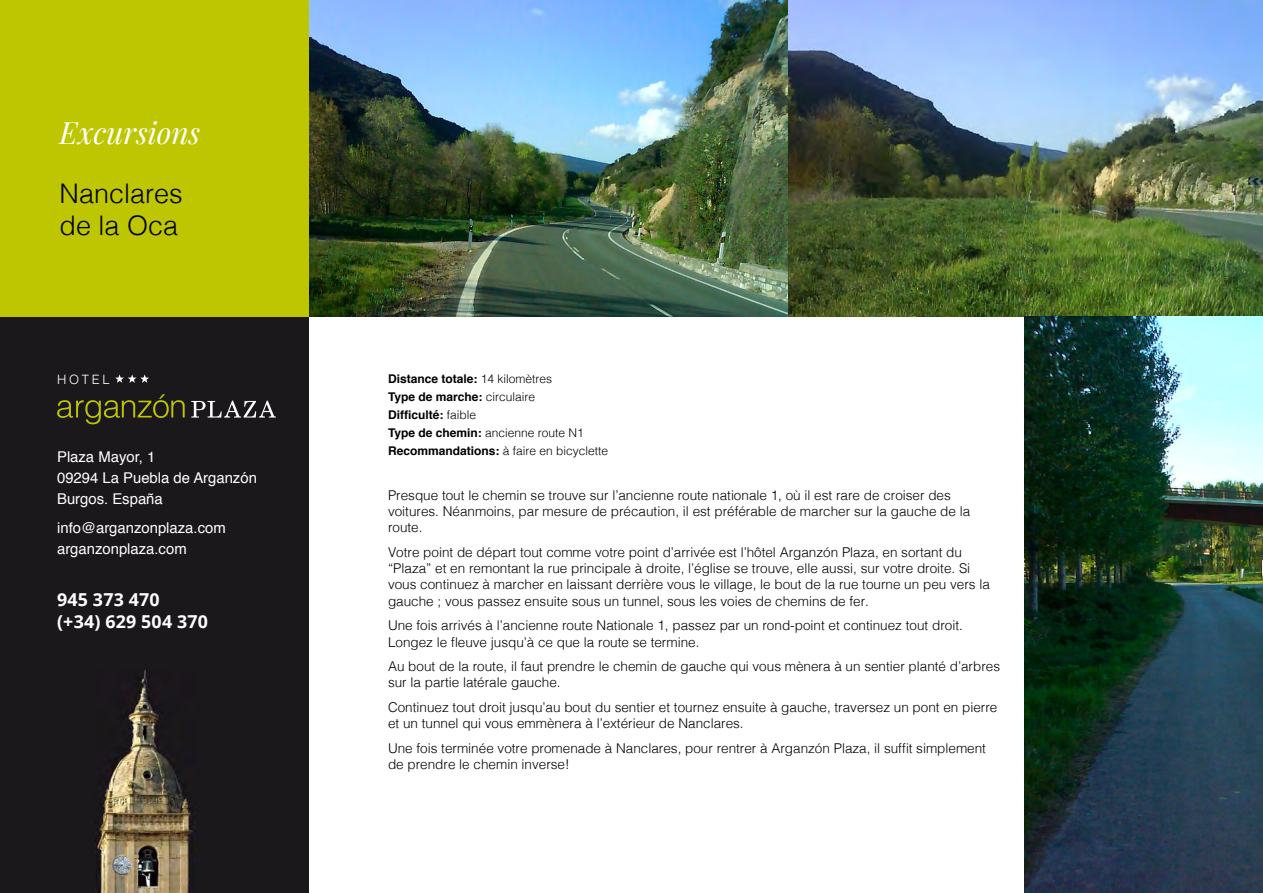
<style>
.page{position:relative;width:1263px;height:893px;background:#fff}
.page>*{position:absolute;margin:0;border:0;box-sizing:border-box;transform-origin:0 0}
.Estilo_de_párrafo_27{font:italic 30px "Playfair Display";color:#fff}
.t1{font:300 27px "Helvetica";color:#000}
.t2{font:700 17.85px "Open Sans";letter-spacing:.01em;color:#fff}
.t3{font:14.85px "Helvetica";color:#fff}
.Estilo_de_párrafo_4{font:300 13.5px/16.2px "Helvetica";color:#000}
.t4{font:300 12.9px "Helvetica";letter-spacing:.21em;color:#fff}
.Estilo_de_párrafo_1{font:700 12px "Helvetica";color:#000}
.Estilo_de_párrafo_1-2{font:300 12px "Helvetica";color:#000}
.s1{font-weight:300}
.s2{font-weight:700}
</style>
<div class="page">
<img style="left:788px;top:0;width:474px;height:316px">
<img style="left:308px;top:0;width:480px;height:316px">
<div style="left:0;top:0;width:308px;height:893px;background:#1b181c"></div>
<div style="left:0;top:0;width:308px;height:316px;background:#bdc600"></div>
<img style="left:96px;top:671px;width:99px;height:222px">
<svg style="left:57px;top:394px;width:128px;height:30px"></svg>
<svg style="left:191px;top:401px;width:85px;height:17px"></svg>
<svg style="left:115px;top:374px;width:34px;height:9px"></svg>
<img style="left:1025px;top:316px;width:238px;height:577px">
<hr style="left:1262px;top:0;width:1px;height:316px;background:#bdc600">
<p class="Estilo_de_párrafo_27" style="left:60px;top:112px;width:142px">Excursions</p>
<p class="t1" style="left:60px;top:170px;width:125px">Nanclares</p>
<p class="t1" style="left:60px;top:202px;width:120px">de la Oca</p>
<p class="t4" style="left:57px;top:368px;width:54px">HOTEL</p>
<p class="t3" style="left:57px;top:445px;width:100px">Plaza Mayor, 1</p>
<p class="t3" style="left:57px;top:466px;width:201px">09294 La Puebla de Arganzón</p>
<p class="t3" style="left:57px;top:487px;width:107px">Burgos. España</p>
<p class="t3" style="left:57px;top:516px;width:170px">info@arganzonplaza.com</p>
<p class="t3" style="left:57px;top:537px;width:131px">arganzonplaza.com</p>
<p class="t2" style="left:57px;top:587px;width:104px">945 373 470</p>
<p class="t2" style="left:57px;top:609px;width:152px">(+34) 629 504 370</p>
<p class="Estilo_de_párrafo_1" style="left:388px;top:369px;width:166px">Distance totale: <span class="s1">14 kilomètres</span></p>
<p class="Estilo_de_párrafo_1" style="left:388px;top:387px;width:149px">Type de marche: <span class="s1">circulaire</span></p>
<p class="Estilo_de_párrafo_1" style="left:388px;top:405px;width:90px">Difficulté: <span class="s1">faible</span></p>
<p class="Estilo_de_párrafo_1-2" style="left:388px;top:423px;width:197px"><span class="s2">Type de chemin:</span> ancienne route N1</p>
<p class="Estilo_de_párrafo_1-2" style="left:388px;top:441px;width:222px"><span class="s2">Recommandations:</span> à faire en bicyclette</p>
<p class="Estilo_de_párrafo_4" style="left:388px;top:486px;width:584px">Presque tout le chemin se trouve sur l’ancienne route nationale 1, où il est rare de croiser des voitures. Néanmoins, par mesure de précaution, il est préférable de marcher sur la gauche de la route.</p>
<p class="Estilo_de_párrafo_4" style="left:388px;top:543px;width:603px">Votre point de départ tout comme votre point d’arrivée est l’hôtel Arganzón Plaza, en sortant du “Plaza” et en remontant la rue principale à droite, l’église se trouve, elle aussi, sur votre droite. Si vous continuez à marcher en laissant derrière vous le village, le bout de la rue tourne un peu vers la gauche ; vous passez ensuite sous un tunnel, sous les voies de chemins de fer.</p>
<p class="Estilo_de_párrafo_4" style="left:388px;top:616px;width:576px">Une fois arrivés à l’ancienne route Nationale 1, passez par un rond-point et continuez tout droit.<br>Longez le fleuve jusqu’à ce que la route se termine.</p>
<p class="Estilo_de_párrafo_4" style="left:388px;top:657px;width:614px">Au bout de la route, il faut prendre le chemin de gauche qui vous mènera à un sentier planté d’arbres sur la partie latérale gauche.</p>
<p class="Estilo_de_párrafo_4" style="left:388px;top:698px;width:611px">Continuez tout droit jusqu’au bout du sentier et tournez ensuite à gauche, traversez un pont en pierre et un tunnel qui vous emmènera à l’extérieur de Nanclares.</p>
<p class="Estilo_de_párrafo_4" style="left:388px;top:739px;width:599px">Une fois terminée votre promenade à Nanclares, pour rentrer à Arganzón Plaza, il suffit simplement de prendre le chemin inverse!</p>
</div>
